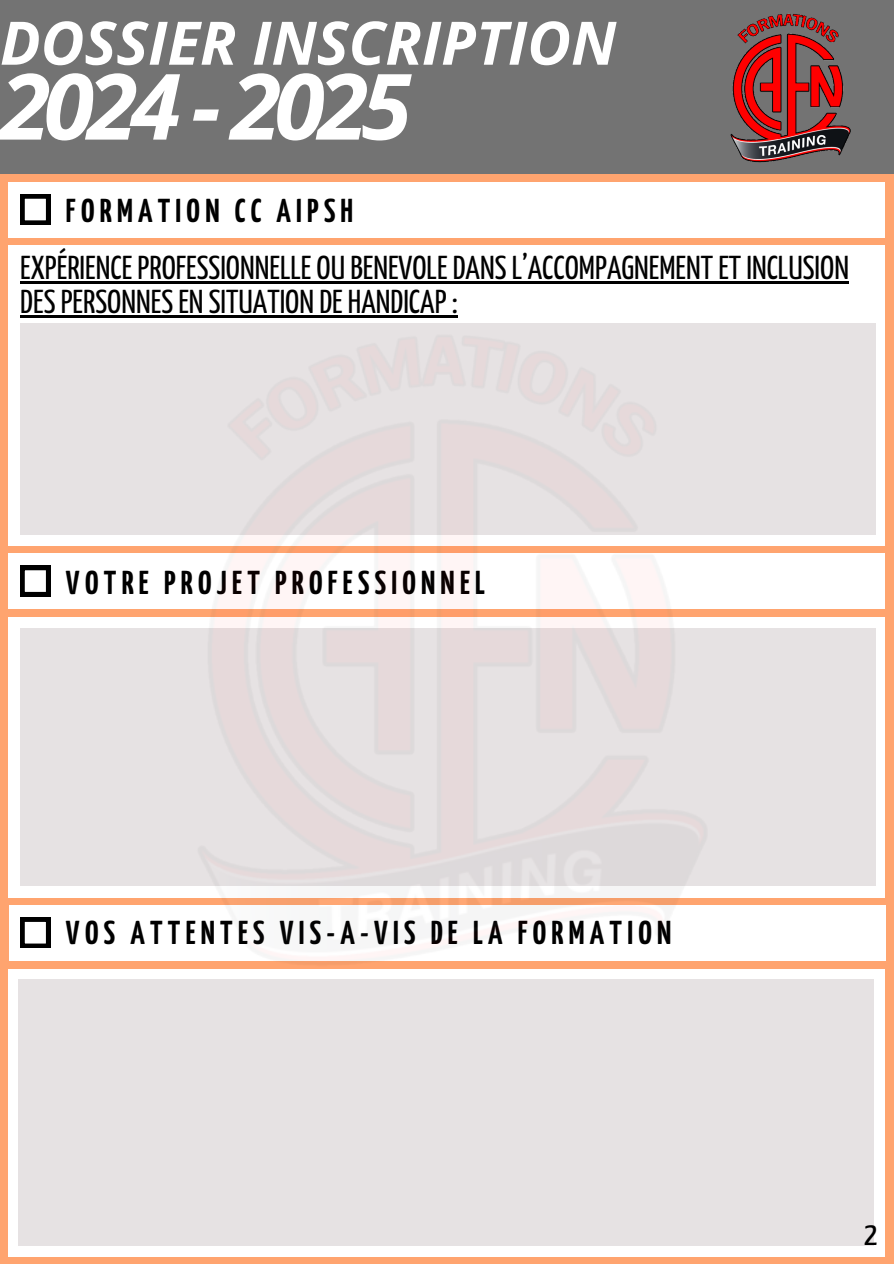
<style>
.page{position:relative;width:894px;height:1264px;background:#fff}
.page>*{position:absolute;margin:0;border:0;box-sizing:border-box;transform-origin:0 0}
.t1{font:italic 700 91.5px "Open Sans";letter-spacing:-.075em;color:#fff}
.t2{font:italic 700 60px "Open Sans";color:#fff}
.t3{font:33px/33.8px "Yanone Kaffeesatz";color:#000}
.t4{font:700 33px "Yanone Kaffeesatz";letter-spacing:.16em;color:#000}
</style>
<div class="page">
<div style="left:0;top:0;width:893px;height:174px;background:#737373"></div>
<img style="left:730px;top:13px;width:121px;height:150px">
<div style="left:0;top:174px;width:893px;height:1089px;background:#ffa46f"></div>
<div style="left:8px;top:182px;width:876px;height:55px;background:#fff"></div>
<svg style="left:20px;top:194px;width:30px;height:31px"></svg>
<div style="left:9px;top:245px;width:875px;height:300px;background:#fff"></div>
<div style="left:8px;top:968px;width:876px;height:288px;background:#fff"></div>
<div style="left:18px;top:979px;width:855px;height:266px;background:#e6e2e3"></div>
<img style="left:8px;top:274px;width:878px;height:856px">
<h2 class="t2" style="left:0;top:1px;width:617px">DOSSIER INSCRIPTION</h2>
<h1 class="t1" style="left:0;top:42px;width:413px">2024 - 2025</h1>
<h3 class="t4" style="left:66px;top:198px;width:289px">FORMATION CC AIPSH</h3>
<p class="t3" style="left:20px;top:253px;width:830px">EXPÉRIENCE PROFESSIONNELLE OU BENEVOLE DANS L’ACCOMPAGNEMENT ET INCLUSION<br>DES PERSONNES EN SITUATION DE HANDICAP :</p>
<p class="t4" style="left:66px;top:569px;width:420px">VOTRE PROJET PROFESSIONNEL</p>
<h3 class="t4" style="left:66px;top:920px;width:606px">VOS ATTENTES VIS-A-VIS DE LA FORMATION</h3>
<h3 class="t3" style="left:863px;top:1219px;width:15px">2</h3>
</div>
